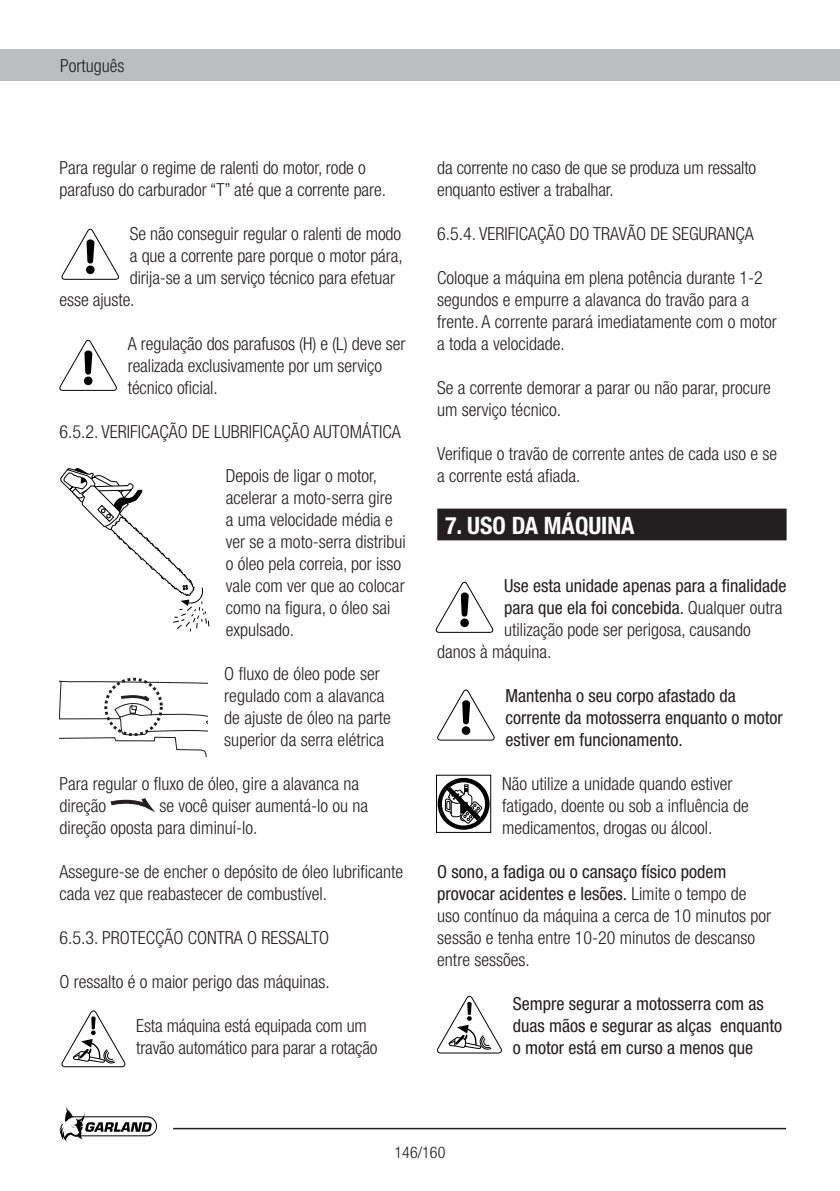
<style>
.page{position:relative;width:840px;height:1191px;background:#fff}
.page>*{position:absolute;margin:0;border:0;box-sizing:border-box;transform-origin:0 0}
.t1{font:700 condensed 24px "Helvetica Neue";color:#fff}
.t2{font:300 condensed 18px/22px "Helvetica Neue";color:#231f20}
.t3{font:condensed 18px/22px "Helvetica Neue";color:#231f20}
.t4{font:300 condensed 16px "Helvetica Neue";color:#231f20}
.s1{font-weight:300}
.s2{font-weight:400}
</style>
<div class="page">
<div style="left:0;top:50px;width:839px;height:31px;background:#bcbdc0"></div>
<svg style="left:59px;top:1107px;width:98px;height:34px"></svg>
<hr style="left:173px;top:1127px;width:612px;height:2px;background:#231f20">
<svg style="left:110px;top:798px;width:45px;height:14px"></svg>
<div style="left:438px;top:509px;width:347px;height:30px;background:#231f20"></div>
<div style="left:437px;top:508px;width:349px;height:32px;border:2px solid #231f20"></div>
<svg style="left:61px;top:228px;width:58px;height:52px"></svg>
<svg style="left:435px;top:581px;width:58px;height:52px"></svg>
<svg style="left:437px;top:689px;width:57px;height:52px"></svg>
<svg style="left:59px;top:339px;width:58px;height:52px"></svg>
<svg style="left:60px;top:468px;width:150px;height:164px"></svg>
<svg style="left:437px;top:777px;width:52px;height:56px"></svg>
<div style="left:436px;top:775px;width:54px;height:57px;border:1px solid #000"></div>
<svg style="left:61px;top:1010px;width:65px;height:58px"></svg>
<svg style="left:437px;top:995px;width:65px;height:59px"></svg>
<svg style="left:59px;top:678px;width:148px;height:78px"></svg>
<p class="t2" style="left:60px;top:55px;width:66px">Português</p>
<p class="t2" style="left:60px;top:157px;width:328px">Para regular o regime de ralenti do motor, rode o parafuso do carburador “T” até que a corrente pare.</p>
<p class="t2" style="left:130px;top:222px;width:273px">Se não conseguir regular o ralenti de modo</p>
<p class="t2" style="left:130px;top:244px;width:274px">a que a corrente pare porque o motor pára,</p>
<p class="t2" style="left:130px;top:266px;width:267px">dirija-se a um serviço técnico para efetuar</p>
<p class="t2" style="left:60px;top:288px;width:76px">esse ajuste.</p>
<p class="t2" style="left:128px;top:332px;width:279px">A regulação dos parafusos (H) e (L) deve ser realizada exclusivamente por um serviço técnico oficial.</p>
<p class="t2" style="left:60px;top:420px;width:342px">6.5.2. VERIFICAÇÃO DE LUBRIFICAÇÃO AUTOMÁTICA</p>
<p class="t2" style="left:226px;top:464px;width:181px">Depois de ligar o motor, acelerar a moto-serra gire<br>a uma velocidade média e ver se a moto-serra distribui o óleo pela correia, por isso vale com ver que ao colocar como na figura, o óleo sai expulsado.</p>
<p class="t2" style="left:224px;top:662px;width:168px">O fluxo de óleo pode ser regulado com a alavanca de ajuste de óleo na parte superior da serra elétrica</p>
<p class="t2" style="left:60px;top:772px;width:301px">Para regular o fluxo de óleo, gire a alavanca na direção</p>
<p class="t2" style="left:60px;top:795px;width:310px;text-indent:100px">se você quiser aumentá-lo ou na direção oposta para diminuí-lo.</p>
<p class="t2" style="left:60px;top:860px;width:345px">Assegure-se de encher o depósito de óleo lubrificante cada vez que reabastecer de combustível.</p>
<p class="t2" style="left:60px;top:926px;width:271px">6.5.3. PROTECÇÃO CONTRA O RESSALTO</p>
<p class="t2" style="left:60px;top:970px;width:271px">O ressalto é o maior perigo das máquinas.</p>
<p class="t2" style="left:136px;top:1014px;width:243px">Esta máquina está equipada com um travão automático para parar a rotação</p>
<p class="t2" style="left:437px;top:156px;width:320px">da corrente no caso de que se produza um ressalto enquanto estiver a trabalhar.</p>
<p class="t2" style="left:437px;top:222px;width:318px">6.5.4. VERIFICAÇÃO DO TRAVÃO DE SEGURANÇA</p>
<p class="t2" style="left:437px;top:266px;width:341px">Coloque a máquina em plena potência durante 1-2 segundos e empurre a alavanca do travão para a frente. A corrente parará imediatamente com o motor a toda a velocidade.</p>
<p class="t2" style="left:437px;top:376px;width:335px">Se a corrente demorar a parar ou não parar, procure um serviço técnico.</p>
<p class="t2" style="left:437px;top:442px;width:341px">Verifique o travão de corrente antes de cada uso e se a corrente está afiada.</p>
<h1 class="t1" style="left:445px;top:511px;width:191px">7. USO DA MÁQUINA</h1>
<p class="t3" style="left:504px;top:575px;width:283px">Use esta unidade apenas para a finalidade</p>
<p class="t3" style="left:504px;top:597px;width:280px">para que ela foi concebida. <span class="s1">Qualquer outra</span></p>
<p class="t2" style="left:504px;top:618px;width:248px">utilização pode ser perigosa, causando</p>
<p class="t2" style="left:437px;top:640px;width:115px">danos à máquina.</p>
<p class="t3" style="left:505px;top:685px;width:279px">Mantenha o seu corpo afastado da corrente da motosserra enquanto o motor estiver em funcionamento.</p>
<p class="t2" style="left:502px;top:772px;width:248px">Não utilize a unidade quando estiver fatigado, doente ou sob a influência de medicamentos, drogas ou álcool.</p>
<p class="t2" style="left:437px;top:860px;width:335px"><span class="s2">O sono, a fadiga ou o cansaço físico podem provocar acidentes e lesões.</span> Limite o tempo de uso contínuo da máquina a cerca de 10 minutos por sessão e tenha entre 10-20 minutos de descanso entre sessões.</p>
<p class="t3" style="left:512px;top:992px;width:271px">Sempre segurar a motosserra com as duas mãos e segurar as alças enquanto o motor está em curso a menos que</p>
<p class="t4" style="left:394px;top:1143px;width:52px">146/160</p>
</div>
